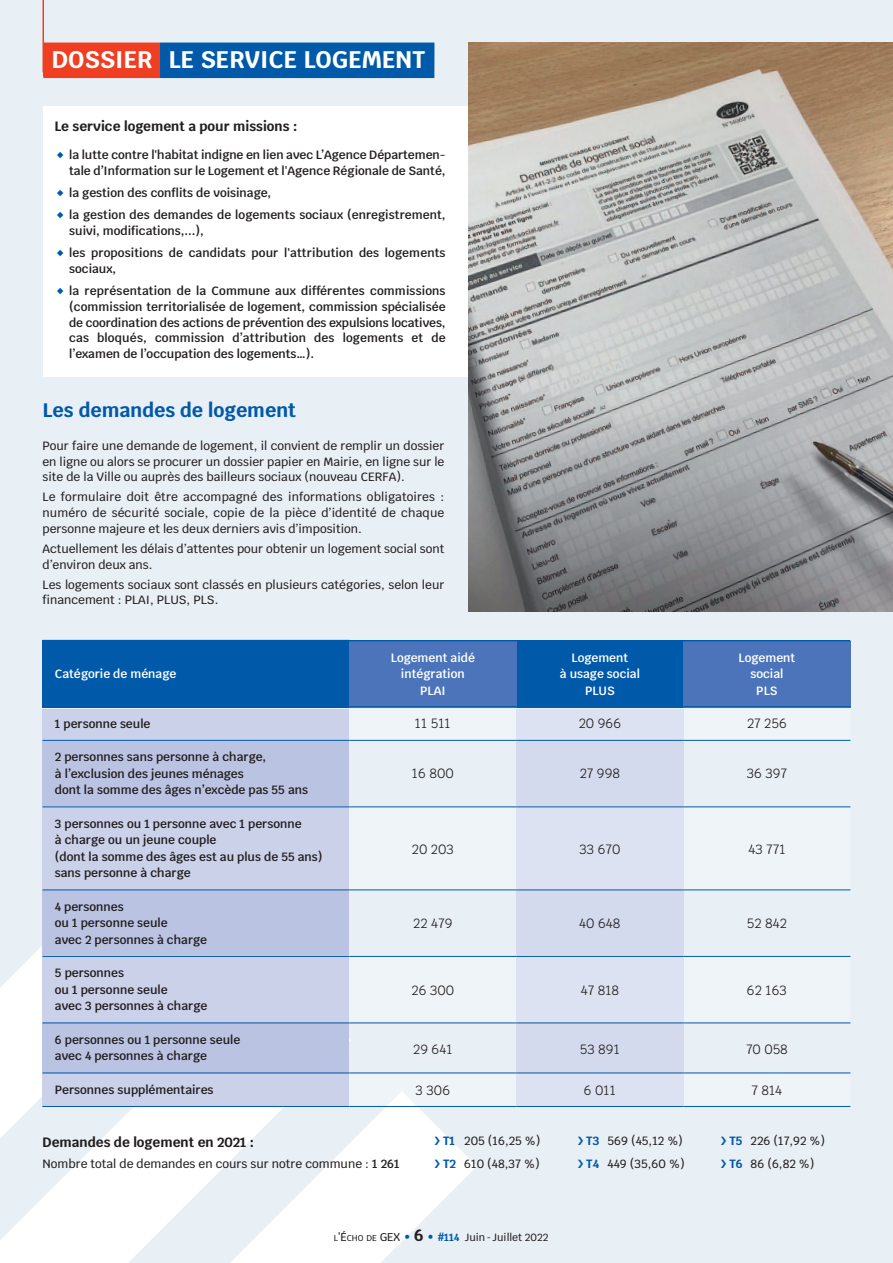
<style>
.page{position:relative;width:893px;height:1263px;background:#e9f0f5}
.page>*{position:absolute;margin:0;border:0;box-sizing:border-box;transform-origin:0 0}
.t1{font:700 24px "Krub";color:#fff}
.t2{font:700 19.5px "Krub";color:#0159a9}
.t3{font:13.5px "Krub";color:#231f20}
.t4{font:700 13.5px "Krub";color:#231f20}
.t5{font:600 12px/16.5px "Krub";color:#231f20}
.t6{font:500 12px/15.8px "Krub";color:#231f20}
.t7{font:600 12px/16.5px "Krub";color:#fff;text-align:center}
.t8{font:500 10.5px "Krub";color:#231f20}
.s1{color:#0159a9}
.s2{font-weight:600}
.s3{font-weight:700;color:#0159a9}
.s4{font-size:8.4px}
.s5{font-size:11.25px}
.s6{font-size:11.25px;color:#0159a9}
.s7{font-weight:700;font-size:16.5px}
.s8{font-weight:700;font-size:12px;color:#0159a9}
</style>
<div class="page">
<div style="left:43px;top:106px;width:434px;height:270px;background:#fff"></div>
<svg style="left:24px;top:839px;width:19px;height:126px"></svg>
<svg style="left:0;top:965px;width:351px;height:298px;fill:#fff"></svg>
<div style="left:43px;top:43px;width:117px;height:35px;background:#ef3e22"></div>
<div style="left:160px;top:43px;width:274px;height:35px;background:#0159a9"></div>
<hr style="left:43px;top:0;width:1px;height:72px;background:#ef3e22">
<img style="left:468px;top:43px;width:425px;height:569px">
<div style="left:43px;top:640px;width:807px;height:68px;background:#0159a9"></div>
<div style="left:43px;top:709px;width:306px;height:398px;background:#bac4e2"></div>
<div style="left:516px;top:709px;width:167px;height:398px;background:#d4daed"></div>
<svg style="left:349px;top:709px;width:501px;height:31px"></svg>
<div style="left:43px;top:709px;width:306px;height:32px;background:#cad1e9"></div>
<div style="left:516px;top:709px;width:167px;height:32px;background:#dde2f2"></div>
<div style="left:349px;top:642px;width:167px;height:66px;background:#4c74ba"></div>
<div style="left:683px;top:642px;width:167px;height:66px;background:#4c74ba"></div>
<div style="left:43px;top:1074px;width:306px;height:32px;background:#cad1e9"></div>
<svg style="left:349px;top:807px;width:501px;height:82px"></svg>
<div style="left:43px;top:807px;width:306px;height:83px;background:#cad1e9"></div>
<div style="left:516px;top:807px;width:167px;height:83px;background:#dde2f2"></div>
<svg style="left:349px;top:957px;width:335px;height:65px"></svg>
<div style="left:43px;top:956px;width:306px;height:66px;background:#cad1e9"></div>
<div style="left:516px;top:956px;width:167px;height:66px;background:#dde2f2"></div>
<hr style="left:43px;top:740px;width:306px;height:1px;background:#0159a9">
<hr style="left:43px;top:806px;width:306px;height:1px;background:#0159a9">
<hr style="left:43px;top:889px;width:306px;height:1px;background:#0159a9">
<hr style="left:43px;top:956px;width:306px;height:1px;background:#0159a9">
<hr style="left:43px;top:1023px;width:306px;height:1px;background:#0159a9">
<hr style="left:43px;top:1073px;width:306px;height:1px;background:#0159a9">
<hr style="left:43px;top:1106px;width:306px;height:1px;background:#0159a9">
<hr style="left:349px;top:706px;width:167px;height:1px;background:#0159a9">
<hr style="left:349px;top:740px;width:167px;height:1px;background:#0159a9">
<hr style="left:349px;top:806px;width:167px;height:1px;background:#0159a9">
<hr style="left:349px;top:889px;width:167px;height:1px;background:#0159a9">
<hr style="left:349px;top:956px;width:167px;height:1px;background:#0159a9">
<hr style="left:349px;top:1023px;width:167px;height:1px;background:#0159a9">
<hr style="left:349px;top:1073px;width:167px;height:1px;background:#0159a9">
<hr style="left:516px;top:740px;width:167px;height:1px;background:#0159a9">
<hr style="left:516px;top:806px;width:167px;height:1px;background:#0159a9">
<hr style="left:516px;top:889px;width:167px;height:1px;background:#0159a9">
<hr style="left:516px;top:956px;width:167px;height:1px;background:#0159a9">
<hr style="left:516px;top:1023px;width:167px;height:1px;background:#0159a9">
<hr style="left:516px;top:1073px;width:167px;height:1px;background:#0159a9">
<hr style="left:683px;top:706px;width:167px;height:1px;background:#0159a9">
<hr style="left:683px;top:740px;width:167px;height:1px;background:#0159a9">
<hr style="left:683px;top:806px;width:167px;height:1px;background:#0159a9">
<hr style="left:683px;top:889px;width:167px;height:1px;background:#0159a9">
<hr style="left:683px;top:956px;width:167px;height:1px;background:#0159a9">
<hr style="left:683px;top:1023px;width:167px;height:1px;background:#0159a9">
<hr style="left:683px;top:1073px;width:167px;height:1px;background:#0159a9">
<svg style="left:222px;top:1074px;width:628px;height:189px"></svg>
<h1 class="t1" style="left:52px;top:45px;width:375px">DOSSIER LE SERVICE LOGEMENT</h1>
<p class="t4" style="left:54px;top:118px;width:245px">Le service logement a pour missions :</p>
<p class="t5" style="left:54px;top:147px;width:393px;line-height:15.8px;text-align:right"><span class="s1">◆</span> la lutte contre l'habitat indigne en lien avec l’Agence Départemen&shy;tale d’information sur le logement et l'Agence régionale de santé,</p>
<p class="t5" style="left:54px;top:185px;width:218px"><span class="s1">◆</span> la gestion des conflits de voisinage,</p>
<p class="t5" style="left:69px;top:207px;width:378px;line-height:15.8px;text-indent:-15px"><span class="s1">◆</span> la gestion des demandes de logements sociaux (enregistrement, suivi, modifications,...),</p>
<p class="t5" style="left:69px;top:245px;width:378px;line-height:15.8px;text-indent:-15px"><span class="s1">◆</span> les propositions de candidats pour l'attribution des logements sociaux,</p>
<p class="t5" style="left:69px;top:283px;width:378px;line-height:15.8px;text-align:justify;text-indent:-15px"><span class="s1">◆</span> la représentation de la commune aux différentes commissions (commission territorialisée de logement, commission spécialisée de coordination des actions de prévention des expulsions locatives, cas bloqués, commission d’attribution des logements et de l’examen de l’occupation des logements…).</p>
<h2 class="t2" style="left:43px;top:399px;width:255px">Les demandes de logement</h2>
<p class="t6" style="left:43px;top:438px;width:403px;text-align:justify">Pour faire une demande de logement, il convient de remplir un dossier en ligne ou alors se procurer un dossier papier en Mairie, en ligne sur le site de la Ville ou auprès des bailleurs sociaux (nouveau CERFA).</p>
<p class="t6" style="left:43px;top:489px;width:403px;text-align:justify">Le formulaire doit être accompagné des informations obligatoires : numéro de sécurité sociale, copie de la pièce d’identité de chaque personne majeure et les deux derniers avis d’imposition.</p>
<p class="t6" style="left:43px;top:541px;width:403px">Actuellement les délais d’attentes pour obtenir un logement social sont d’environ deux ans.</p>
<p class="t6" style="left:43px;top:577px;width:403px">Les logements sociaux sont classés en plusieurs catégories, selon leur financement : PLAI, PLUS, PLS.</p>
<p class="t7" style="left:55px;top:665px;width:123px">Catégorie de ménage</p>
<p class="t5" style="left:55px;top:715px;width:97px">1 personne seule</p>
<p class="t5" style="left:55px;top:749px;width:255px">2 personnes sans personne à charge,<br>à l’exclusion des jeunes ménages<br>dont la somme des âges n’excède pas 55 ans</p>
<p class="t5" style="left:55px;top:815px;width:269px">3 personnes ou 1 personne avec 1 personne<br>à charge ou un jeune couple<br>(dont la somme des âges est au plus de 55 ans) sans personne à charge</p>
<p class="t5" style="left:55px;top:898px;width:154px">4 personnes<br>ou 1 personne seule<br>avec 2 personnes à charge</p>
<p class="t5" style="left:55px;top:965px;width:154px">5 personnes<br>ou 1 personne seule<br>avec 3 personnes à charge</p>
<p class="t5" style="left:55px;top:1031px;width:187px">6 personnes ou 1 personne seule avec 4 personnes à charge</p>
<p class="t5" style="left:55px;top:1081px;width:160px">Personnes supplémentaires</p>
<p class="t7" style="left:391px;top:649px;width:86px">Logement aidé intégration<br>PLAI</p>
<p class="t3" style="left:415px;top:712px;width:37px">11 511</p>
<p class="t3" style="left:412px;top:762px;width:43px">16 800</p>
<p class="t3" style="left:412px;top:838px;width:44px">20 203</p>
<p class="t3" style="left:413px;top:912px;width:41px">22 479</p>
<p class="t3" style="left:411px;top:978px;width:44px">26 300</p>
<p class="t3" style="left:413px;top:1037px;width:41px">29 641</p>
<p class="t3" style="left:416px;top:1078px;width:36px">3 306</p>
<p class="t7" style="left:560px;top:649px;width:82px">Logement<br>à usage social<br>PLUS</p>
<p class="t3" style="left:579px;top:712px;width:44px">20 966</p>
<p class="t3" style="left:580px;top:762px;width:42px">27 998</p>
<p class="t3" style="left:579px;top:838px;width:42px">33 670</p>
<p class="t3" style="left:579px;top:912px;width:43px">40 648</p>
<p class="t3" style="left:581px;top:978px;width:40px">47 818</p>
<p class="t3" style="left:580px;top:1037px;width:42px">53 891</p>
<p class="t3" style="left:584px;top:1078px;width:34px">6 011</p>
<p class="t7" style="left:739px;top:649px;width:58px">Logement social<br>PLS</p>
<p class="t3" style="left:747px;top:712px;width:41px">27 256</p>
<p class="t3" style="left:747px;top:762px;width:42px">36 397</p>
<p class="t3" style="left:748px;top:838px;width:39px">43 771</p>
<p class="t3" style="left:747px;top:912px;width:42px">52 842</p>
<p class="t3" style="left:747px;top:978px;width:41px">62 163</p>
<p class="t3" style="left:746px;top:1037px;width:43px">70 058</p>
<p class="t3" style="left:751px;top:1078px;width:32px">7 814</p>
<p class="t4" style="left:43px;top:1134px;width:213px">Demandes de logement en 2021 :</p>
<p class="t6" style="left:43px;top:1155px;width:359px">Nombre total de demandes en cours sur notre commune : <span class="s2">1 261</span></p>
<p class="t6" style="left:443px;top:1129px;width:99px;line-height:23px"><span class="s3">T1</span> 205 (16,25 %)<br><span class="s3">T2</span> 610 (48,37 %)</p>
<p class="t6" style="left:586px;top:1129px;width:100px;line-height:23px"><span class="s3">T3</span> 569 (45,12 %)<br><span class="s3">T4</span> 449 (35,60 %)</p>
<p class="t6" style="left:729px;top:1129px;width:97px;line-height:23px"><span class="s3">T5</span> 226 (17,92 %)<br><span class="s3">T6</span> 86 (6,82 %)</p>
<p class="t8" style="left:334px;top:1231px;width:216px"><span class="s4">L</span><span class="s5">’É</span><span class="s4">Cho DE</span> <span class="s5">GEX</span> <span class="s6">•</span> <span class="s7">6</span> <span class="s6">•</span> <span class="s8">#</span><span class="s3">114</span> Juin - Juillet 2022</p>
</div>
